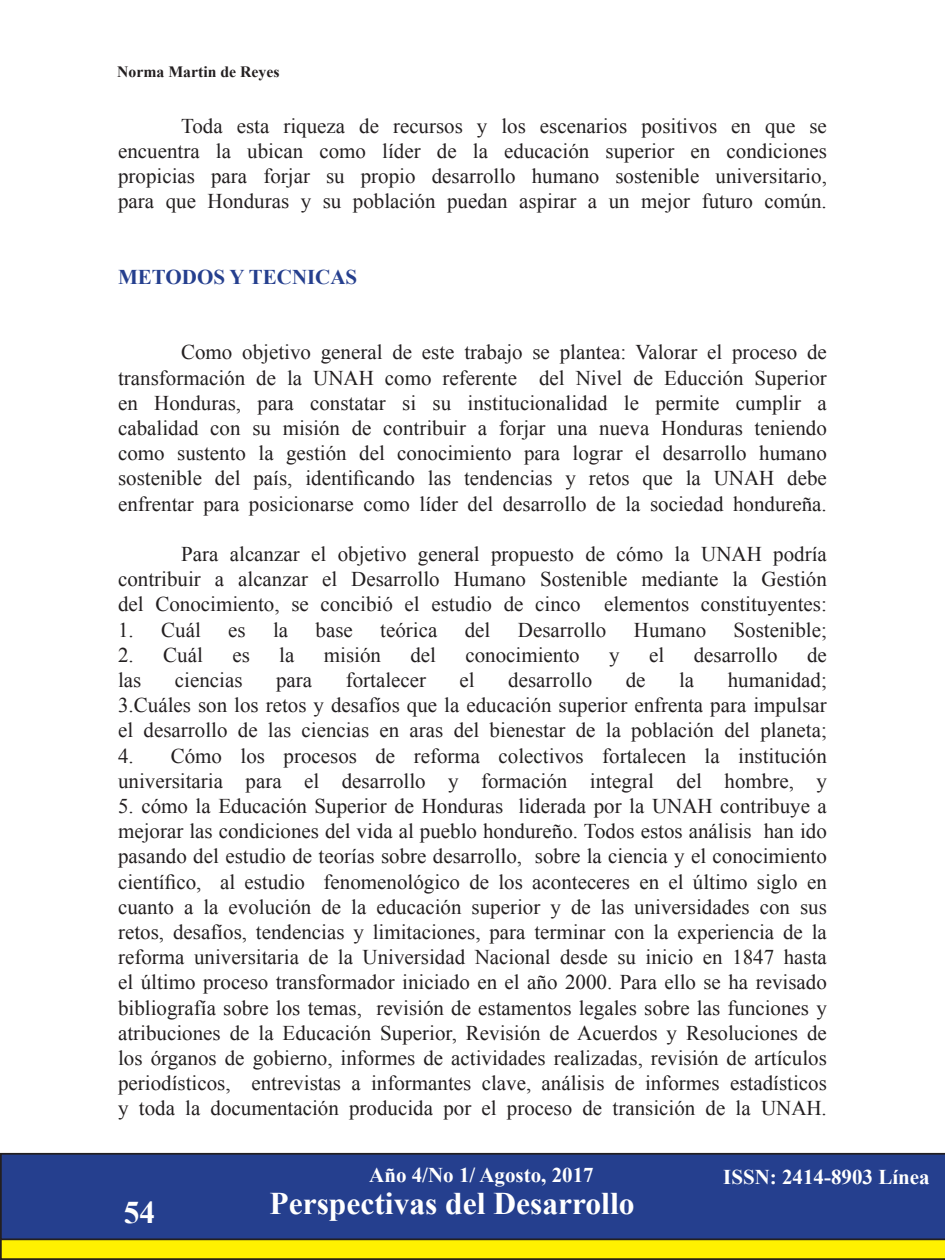
<style>
.page{position:relative;width:945px;height:1260px;background:#fff}
.page>*{position:absolute;margin:0;border:0;box-sizing:border-box;transform-origin:0 0}
.t1{font:700 31.5px "Times New Roman";color:#fff}
.t2{font:21px/25.2px "Times New Roman";color:#231f20;text-align:justify}
.t3{font:700 21px "Times New Roman";color:#fff}
.t4{font:700 21px "Times New Roman";color:#253f8e}
.t5{font:700 15.75px "Times New Roman";color:#231f20}
</style>
<div class="page">
<svg style="left:0;top:1240px;width:945px;height:20px;background:#e8db04"></svg>
<div style="left:0;top:1153px;width:945px;height:87px;background:#253f8e"></div>
<p class="t5" style="left:117px;top:61px;width:164px">Norma Martin de Reyes</p>
<p class="t2" style="left:118px;top:113px;width:710px;text-indent:63px">Toda esta riqueza de recursos y los escenarios positivos en que se encuentra la ubican como líder de la educación superior en condiciones propicias para forjar su propio desarrollo humano sostenible universitario, para que Honduras y su población puedan aspirar a un mejor futuro común.</p>
<p class="t4" style="left:118px;top:262px;width:241px">METODOS Y TECNICAS</p>
<p class="t2" style="left:118px;top:340px;width:710px;text-indent:63px">Como objetivo general de este trabajo se plantea: Valorar el proceso de transformación de la UNAH como referente del Nivel de Educción Superior en Honduras, para constatar si su institucionalidad le permite cumplir a cabalidad con su misión de contribuir a forjar una nueva Honduras teniendo como sustento la gestión del conocimiento para lograr el desarrollo humano sostenible del país, identificando las tendencias y retos que la UNAH debe enfrentar para posicionarse como líder del desarrollo de la sociedad hondureña.</p>
<p class="t2" style="left:118px;top:541px;width:710px;text-indent:63px">Para alcanzar el objetivo general propuesto de cómo la UNAH podría contribuir a alcanzar el Desarrollo Humano Sostenible mediante la Gestión del Conocimiento, se concibió el estudio de cinco elementos constituyentes:</p>
<p class="t2" style="left:118px;top:617px;width:84px">1. Cuál</p>
<p class="t2" style="left:228px;top:617px;width:19px">es</p>
<p class="t2" style="left:273px;top:617px;width:17px">la</p>
<p class="t2" style="left:316px;top:617px;width:39px">base</p>
<p class="t2" style="left:380px;top:617px;width:59px">teórica</p>
<p class="t2" style="left:465px;top:617px;width:27px">del</p>
<p class="t2" style="left:518px;top:617px;width:90px">Desarrollo</p>
<p class="t2" style="left:634px;top:617px;width:74px">Humano</p>
<p class="t2" style="left:734px;top:617px;width:95px">Sostenible;</p>
<p class="t2" style="left:118px;top:642px;width:86px">2. Cuál</p>
<p class="t2" style="left:232px;top:642px;width:19px">es</p>
<p class="t2" style="left:279px;top:642px;width:17px">la</p>
<p class="t2" style="left:324px;top:642px;width:59px">misión</p>
<p class="t2" style="left:410px;top:642px;width:27px">del</p>
<p class="t2" style="left:465px;top:642px;width:116px">conocimiento</p>
<p class="t2" style="left:609px;top:642px;width:12px">y</p>
<p class="t2" style="left:649px;top:642px;width:17px">el</p>
<p class="t2" style="left:694px;top:642px;width:85px">desarrollo</p>
<p class="t2" style="left:807px;top:642px;width:21px">de</p>
<p class="t2" style="left:118px;top:667px;width:25px">las</p>
<p class="t2" style="left:175px;top:667px;width:69px">ciencias</p>
<p class="t2" style="left:276px;top:667px;width:38px">para</p>
<p class="t2" style="left:346px;top:667px;width:82px">fortalecer</p>
<p class="t2" style="left:460px;top:667px;width:17px">el</p>
<p class="t2" style="left:508px;top:667px;width:85px">desarrollo</p>
<p class="t2" style="left:626px;top:667px;width:21px">de</p>
<p class="t2" style="left:679px;top:667px;width:17px">la</p>
<p class="t2" style="left:728px;top:667px;width:101px">humanidad;</p>
<p class="t2" style="left:118px;top:692px;width:710px">3.Cuáles son los retos y desafíos que la educación superior enfrenta para impulsar el desarrollo de las ciencias en aras del bienestar de la población del planeta;</p>
<p class="t2" style="left:118px;top:743px;width:710px">4. Cómo los procesos de reforma colectivos fortalecen la institución universitaria para el desarrollo y formación integral del hombre, y</p>
<p class="t2" style="left:118px;top:793px;width:710px">5. cómo la Educación Superior de Honduras liderada por la UNAH contribuye a mejorar las condiciones del vida al pueblo hondureño. Todos estos análisis han ido pasando del estudio de teorías sobre desarrollo, sobre la ciencia y el conocimiento científico, al estudio fenomenológico de los aconteceres en el último siglo en cuanto a la evolución de la educación superior y de las universidades con sus retos, desafíos, tendencias y limitaciones, para terminar con la experiencia de la reforma universitaria de la Universidad Nacional desde su inicio en 1847 hasta el último proceso transformador iniciado en el año 2000. Para ello se ha revisado bibliografía sobre los temas, revisión de estamentos legales sobre las funciones y atribuciones de la Educación Superior, Revisión de Acuerdos y Resoluciones de los órganos de gobierno, informes de actividades realizadas, revisión de artículos periodísticos, entrevistas a informantes clave, análisis de informes estadísticos y toda la documentación producida por el proceso de transición de la UNAH.</p>
<h1 class="t1" style="left:124px;top:1191px;width:33px">54</h1>
<p class="t3" style="left:369px;top:1160px;width:226px">Año 4/No 1/ Agosto, 2017</p>
<p class="t3" style="left:723px;top:1162px;width:208px">ISSN: 2414-8903 Línea</p>
<h1 class="t1" style="left:270px;top:1181px;width:367px">Perspectivas del Desarrollo</h1>
</div>
